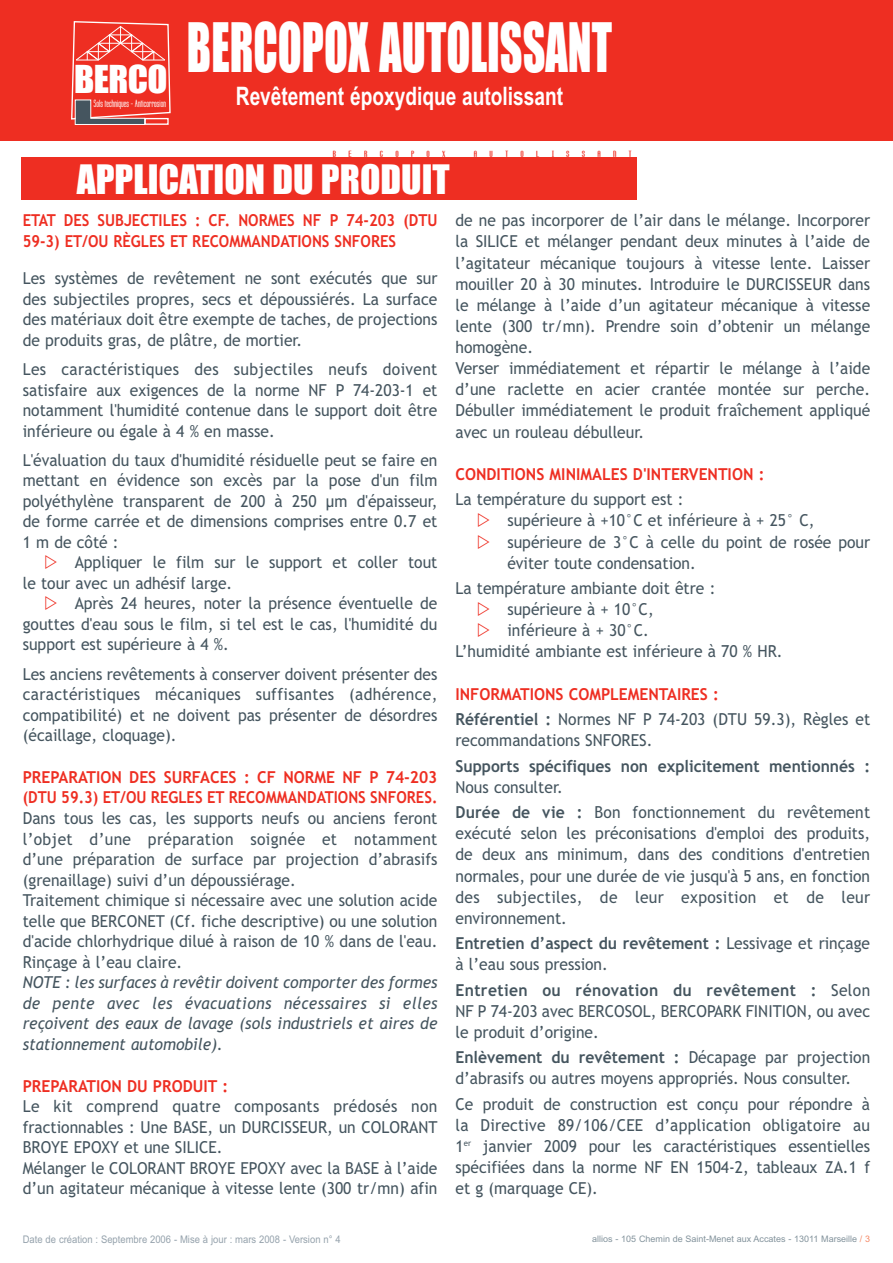
<style>
.page{position:relative;width:893px;height:1263px;background:#fff}
.page>*{position:absolute;margin:0;border:0;box-sizing:border-box;transform-origin:0 0}
.t1{font:63px "Impact";color:#fff;scale:.7 1}
.t2{font:37.5px "Impact";color:#fff}
.t3{font:700 25.5px "Arial";color:#fff;scale:.75 1}
.t4{font:16.5px/20.5px "Trebuchet MS";color:#45555f;scale:.95 1}
.t5{font:italic 16.5px/20.5px "Trebuchet MS";color:#45555f;text-align:justify;scale:.95 1}
.t6{font:700 16.5px/20.5px "Trebuchet MS";color:#ee2e22;scale:.95 1}
.t7{font:700 16.5px/20.5px "Trebuchet MS";color:#ee2e22;scale:.9 1}
.t8{font:700 16.5px "Trebuchet MS";color:#45555f;scale:.95 1}
.t9{font:10.5px "Arial";color:#95a2ac;scale:.9 1}
.t10{font:9px "Arial";color:#83939c}
.t11{font:9px "Camilla";color:#ee2e22}
.t12{font:700 8.7px "Labtop";letter-spacing:.02em;color:#fff}
.s1{font-weight:700;color:#ee2e22}
.s2{font-weight:700}
.s3{color:#f58966}
</style>
<div class="page">
<div style="left:21px;top:157px;width:615px;height:42px;background:#ee2e22"></div>
<div style="left:47px;top:0;width:846px;height:141px;background:#ee2e22"></div>
<svg style="left:71px;top:21px;width:100px;height:104px"></svg>
<div style="left:0;top:0;width:60px;height:141px;background:#ee2e22"></div>
<h1 class="t1" style="left:74px;top:14px;width:770px"><sub>BERCO</sub> BERCOPOX AUTOLISSANT</h1>
<h3 class="t3" style="left:236px;top:81px;width:438px">Revêtement époxydique autolissant</h3>
<p class="t12" style="left:94px;top:98px;width:74px">Sols techniques - Anticorrosion</p>
<p class="t11" style="left:333px;top:149px;width:5px">B</p>
<p class="t11" style="left:349px;top:149px;width:5px">E</p>
<p class="t11" style="left:364px;top:149px;width:5px">R</p>
<p class="t11" style="left:380px;top:149px;width:5px">C</p>
<p class="t11" style="left:396px;top:149px;width:5px">O</p>
<p class="t11" style="left:411px;top:149px;width:5px">P</p>
<p class="t11" style="left:427px;top:149px;width:5px">O</p>
<p class="t11" style="left:442px;top:149px;width:5px">X</p>
<p class="t11" style="left:474px;top:149px;width:5px">A</p>
<p class="t11" style="left:490px;top:149px;width:5px">U</p>
<p class="t11" style="left:505px;top:149px;width:5px">T</p>
<p class="t11" style="left:521px;top:149px;width:5px">O</p>
<p class="t11" style="left:536px;top:149px;width:5px">L</p>
<p class="t11" style="left:552px;top:149px;width:4px">I</p>
<p class="t11" style="left:567px;top:149px;width:5px">S</p>
<p class="t11" style="left:582px;top:149px;width:5px">S</p>
<p class="t11" style="left:598px;top:149px;width:5px">A</p>
<p class="t11" style="left:613px;top:149px;width:5px">N</p>
<p class="t11" style="left:629px;top:149px;width:5px">T</p>
<h2 class="t2" style="left:77px;top:159px;width:375px">APPLICATION DU PRODUIT</h2>
<p class="t7" style="left:23px;top:210px;width:462px">ETAT DES SUBJECTILES : CF. NORMES NF P 74-203 (DTU<br>59-3) ET/OU RÈGLES ET RECOMMANDATIONS SNFORES</p>
<p class="t4" style="left:23px;top:268px;width:438px;text-align:justify">Les systèmes de revêtement ne sont exécutés que sur des subjectiles propres, secs et dépoussiérés. La surface des matériaux doit être exempte de taches, de projections de produits gras, de plâtre, de mortier.</p>
<p class="t4" style="left:23px;top:359px;width:438px;text-align:justify">Les caractéristiques des subjectiles neufs doivent satisfaire aux exigences de la norme NF P 74-203-1 et notamment l'humidité contenue dans le support doit être inférieure ou égale à 4 % en masse.</p>
<p class="t4" style="left:23px;top:450px;width:438px;text-align:justify">L'évaluation du taux d'humidité résiduelle peut se faire en mettant en évidence son excès par la pose d'un film polyéthylène transparent de 200 à 250 µm d'épaisseur, de forme carrée et de dimensions comprises entre 0.7 et 1 m de côté :</p>
<p class="t4" style="left:23px;top:552px;width:438px;text-indent:52px">Appliquer le film sur le support et coller tout le tour avec un adhésif large.</p>
<p class="t4" style="left:23px;top:593px;width:438px;text-align:justify;text-indent:52px">Après 24 heures, noter la présence éventuelle de gouttes d'eau sous le film, si tel est le cas, l'humidité du support est supérieure à 4 %.</p>
<p class="t4" style="left:23px;top:663px;width:438px;text-align:justify">Les anciens revêtements à conserver doivent présenter des caractéristiques mécaniques suffisantes (adhérence, compatibilité) et ne doivent pas présenter de désordres (écaillage, cloquage).</p>
<p class="t6" style="left:23px;top:767px;width:438px">PREPARATION DES SURFACES : CF NORME NF P 74-203 (DTU 59.3) ET/OU REGLES ET RECOMMANDATIONS SNFORES.</p>
<p class="t4" style="left:23px;top:808px;width:438px">Dans tous les cas, les supports neufs ou anciens feront l’objet d’une préparation soignée et notamment d’une préparation de surface par projection d’abrasifs (grenaillage) suivi d’un dépoussiérage.<br>Traitement chimique si nécessaire avec une solution acide telle que BERCONET (Cf. fiche descriptive) ou une solution d'acide chlorhydrique dilué à raison de 10 % dans de l'eau.<br>Rinçage à l’eau claire.</p>
<p class="t5" style="left:23px;top:972px;width:438px">NOTE : les surfaces à revêtir doivent comporter des formes de pente avec les évacuations nécessaires si elles reçoivent des eaux de lavage (sols industriels et aires de stationnement automobile).</p>
<p class="t6" style="left:23px;top:1076px;width:218px">PREPARATION DU PRODUIT :</p>
<p class="t4" style="left:23px;top:1096px;width:438px">Le kit comprend quatre composants prédosés non fractionnables : Une BASE, un DURCISSEUR, un COLORANT BROYE EPOXY et une SILICE.<br>Mélanger le COLORANT BROYE EPOXY avec la BASE à l’aide d’un agitateur mécanique à vitesse lente (300 tr/mn) afin</p>
<p class="t4" style="left:455px;top:210px;width:438px;line-height:21.1px">de ne pas incorporer de l’air dans le mélange. Incorporer la SILICE et mélanger pendant deux minutes à l’aide de l’agitateur mécanique toujours à vitesse lente. Laisser mouiller 20 à 30 minutes. Introduire le DURCISSEUR dans le mélange à l’aide d’un agitateur mécanique à vitesse lente (300 tr/mn). Prendre soin d’obtenir un mélange homogène.<br>Verser immédiatement et répartir le mélange à l’aide d’une raclette en acier crantée montée sur perche.<br>Débuller immédiatement le produit fraîchement appliqué avec un rouleau débulleur.</p>
<p class="t6" style="left:455px;top:464px;width:327px">CONDITIONS MINIMALES D'INTERVENTION :</p>
<p class="t4" style="left:507px;top:489px;width:383px;line-height:21.1px;text-indent:-52px">La température du support est :<br>supérieure à +10°C et inférieure à + 25° C, supérieure de 3°C à celle du point de rosée pour éviter toute condensation.</p>
<p class="t4" style="left:455px;top:578px;width:275px">La température ambiante doit être :</p>
<p class="t4" style="left:507px;top:599px;width:156px">supérieure à + 10°C,</p>
<p class="t4" style="left:507px;top:620px;width:150px">inférieure à + 30°C.</p>
<p class="t4" style="left:455px;top:641px;width:346px">L’humidité ambiante est inférieure à 70 % HR.</p>
<p class="t4" style="left:455px;top:681px;width:438px;line-height:25.3px"><span class="s1">INFORMATIONS COMPLEMENTAIRES :<br></span><span class="s2">Référentiel :</span> Normes NF P 74-203 (DTU 59.3), Règles et</p>
<p class="t4" style="left:455px;top:730px;width:209px">recommandations SNFORES.</p>
<p class="t8" style="left:455px;top:756px;width:438px">Supports spécifiques non explicitement mentionnés :</p>
<p class="t4" style="left:455px;top:774px;width:438px;line-height:25.3px">Nous consulter.<br><span class="s2">Durée de vie :</span> Bon fonctionnement du revêtement</p>
<p class="t4" style="left:455px;top:823px;width:438px;line-height:21.1px;text-align:justify">exécuté selon les préconisations d'emploi des produits, de deux ans minimum, dans des conditions d'entretien normales, pour une durée de vie jusqu'à 5 ans, en fonction des subjectiles, de leur exposition et de leur environnement.</p>
<p class="t4" style="left:455px;top:933px;width:438px;line-height:21.1px"><span class="s2">Entretien d’aspect du revêtement :</span> Lessivage et rinçage à l’eau sous pression.</p>
<p class="t4" style="left:455px;top:979px;width:438px;line-height:21.1px;text-align:justify"><span class="s2">Entretien ou rénovation du revêtement :</span> Selon NF P 74-203 avec BERCOSOL, BERCOPARK FINITION, ou avec le produit d’origine.</p>
<p class="t4" style="left:455px;top:1047px;width:438px;line-height:21.1px"><span class="s2">Enlèvement du revêtement :</span> Décapage par projection d’abrasifs ou autres moyens appropriés. Nous consulter.</p>
<p class="t4" style="left:455px;top:1093px;width:438px;line-height:21.1px;text-align:justify">Ce produit de construction est conçu pour répondre à la Directive 89/106/CEE d’application obligatoire au 1<sup>er</sup> janvier 2009 pour les caractéristiques essentielles spécifiées dans la norme NF EN 1504-2, tableaux ZA.1 f et g (marquage CE).</p>
<p class="t9" style="left:23px;top:1233px;width:355px">Date de création : Septembre 2006 - Mise à jour : mars 2008 - Version n° 4</p>
<p class="t10" style="left:592px;top:1233px;width:279px">allios - 105 Chemin de Saint-Menet aux Accates - 13011 Marseille <span class="s3">/ 3</span></p>
</div>
